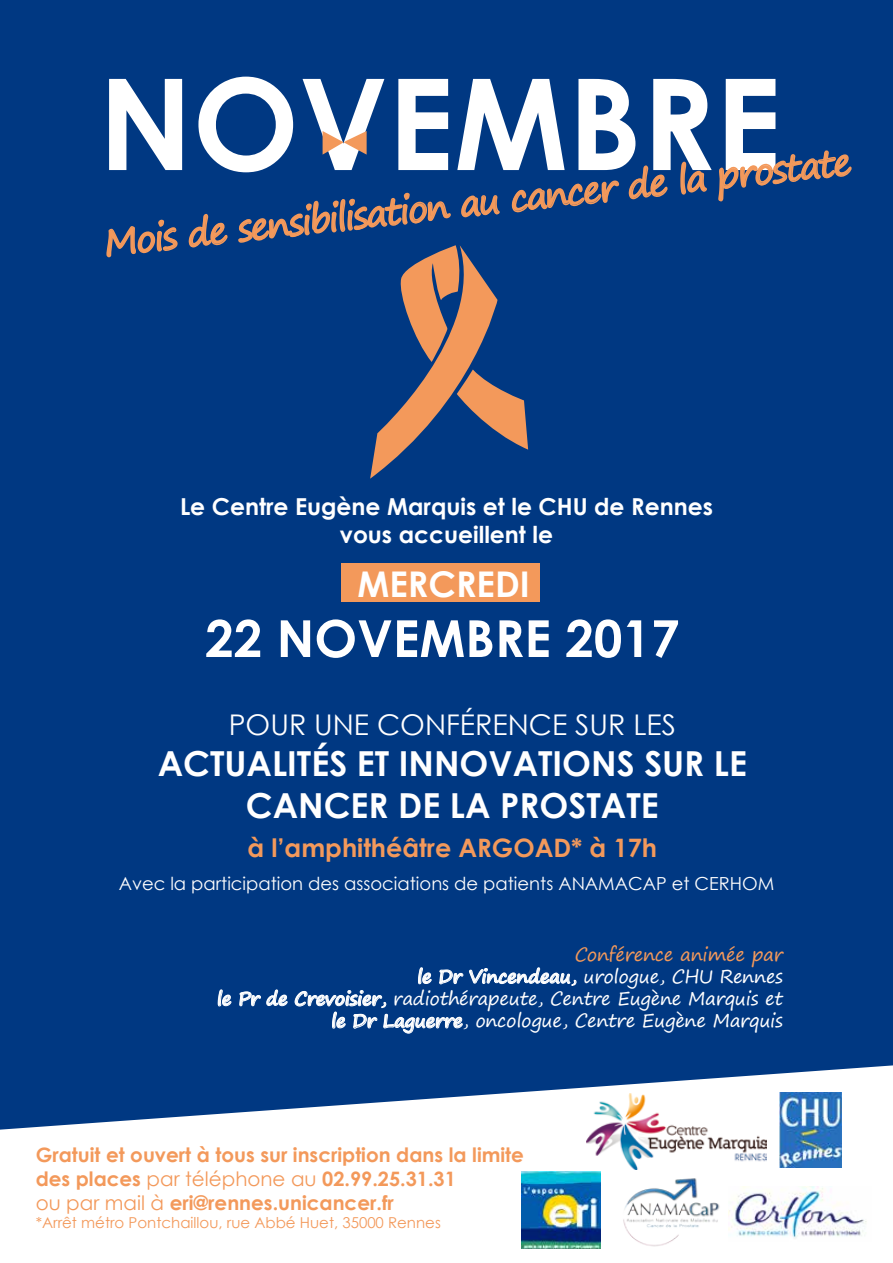
<style>
.page{position:relative;width:893px;height:1263px;background:#003882}
.page>*{position:absolute;margin:0;border:0;box-sizing:border-box;transform-origin:0 0}
.t1{font:700 126.9px "Century Gothic";color:#fff}
.t2{font:700 51px "Century Gothic";color:#fff}
.t3{font:36px "Segoe Print";color:#f3995b}
.t4{font:700 35.4px "Century Gothic";color:#fff}
.t5{font:700 34.5px/41.4px "Century Gothic";color:#fff;text-align:center}
.t6{font:28.5px "Century Gothic";color:#fff}
.t7{font:700 25.35px "Century Gothic";color:#f3995b}
.t8{font:700 23.4px/28px "Century Gothic";color:#fff;text-align:center}
.t9{font:700 19.95px/23.9px "Century Gothic";color:#f3995b}
.t10{font:18.45px/22.2px "Segoe Print";letter-spacing:-.02em;color:#fff;text-align:right}
.t11{font:18px "Century Gothic";color:#fff}
.t12{font:15px "Century Gothic";color:#f3995b}
.s1{color:#f3995b}
.s2{font-weight:700}
.s3{font-weight:400}
</style>
<div class="page">
<svg style="left:106px;top:219px;width:72px;height:39px"></svg>
<svg style="left:188px;top:213px;width:40px;height:35px"></svg>
<svg style="left:628px;top:165px;width:40px;height:35px"></svg>
<svg style="left:680px;top:161px;width:27px;height:34px"></svg>
<svg style="left:718px;top:150px;width:134px;height:52px"></svg>
<svg style="left:218px;top:989px;width:14px;height:18px"></svg>
<svg style="left:239px;top:989px;width:49px;height:18px"></svg>
<svg style="left:294px;top:967px;width:283px;height:67px"></svg>
<div style="left:341px;top:564px;width:199px;height:38px;background:#f3995b"></div>
<svg style="left:0;top:1065px;width:893px;height:198px;fill:#fff"></svg>
<img style="left:780px;top:1092px;width:61px;height:76px">
<img style="left:587px;top:1094px;width:180px;height:75px">
<img style="left:620px;top:1177px;width:108px;height:74px">
<img style="left:728px;top:1187px;width:144px;height:54px">
<svg style="left:238px;top:131px;width:382px;height:348px"></svg>
<img style="left:522px;top:1171px;width:78px;height:78px">
<h1 class="t1" style="left:99px;top:28px;width:668px">novembrE</h1>
<h3 class="t3" style="left:101px;top:210px;width:753px;rotate:-6deg">Mois de sensibilisation au cancer de la prostate</h3>
<p class="t8" style="left:180px;top:491px;width:534px">Le Centre Eugène Marquis et le CHU de Rennes vous accueillent le</p>
<h3 class="t4" style="left:357px;top:557px;width:174px">Mercredi</h3>
<h2 class="t2" style="left:205px;top:600px;width:476px">22 novembre 2017</h2>
<h3 class="t6" style="left:229px;top:705px;width:172px">pour une con</h3>
<h3 class="t6" style="left:446px;top:705px;width:48px">férence</h3>
<h3 class="t6" style="left:575px;top:705px;width:102px">sur les</h3>
<h3 class="t5" style="left:158px;top:742px;width:591px">actualités et innovations sur le cancer de la prostate</h3>
<h3 class="t7" style="left:247px;top:828px;width:411px">à l’amphithéâtre argoaD* à 17h</h3>
<p class="t11" style="left:119px;top:871px;width:657px">Avec la participation des associations de patients ANAMACAP et CERHOM</p>
<p class="t10" style="left:217px;top:943px;width:568px"><span class="s1">Conférence animée par<br></span><span class="s2">le Dr Vincendeau</span>, urologue, CHU Rennes<br><span class="s2">le Pr de Crevoisier</span>, radiothérapeute, Centre Eugène Marquis et <span class="s2">le Dr Laguerre</span>, oncologue, Centre Eugène Marquis</p>
<p class="t9" style="left:36px;top:1142px;width:490px">Gratuit et ouvert à tous sur inscription dans la limite des places <span class="s3">par téléphone au</span> 02.99.25.31.31<br><span class="s3">ou par mail à</span> eri@rennes.unicancer.fr</p>
<p class="t12" style="left:36px;top:1212px;width:407px">*Arrêt métro Pontchaillou, rue Abbé Huet, 35000 Rennes</p>
</div>
